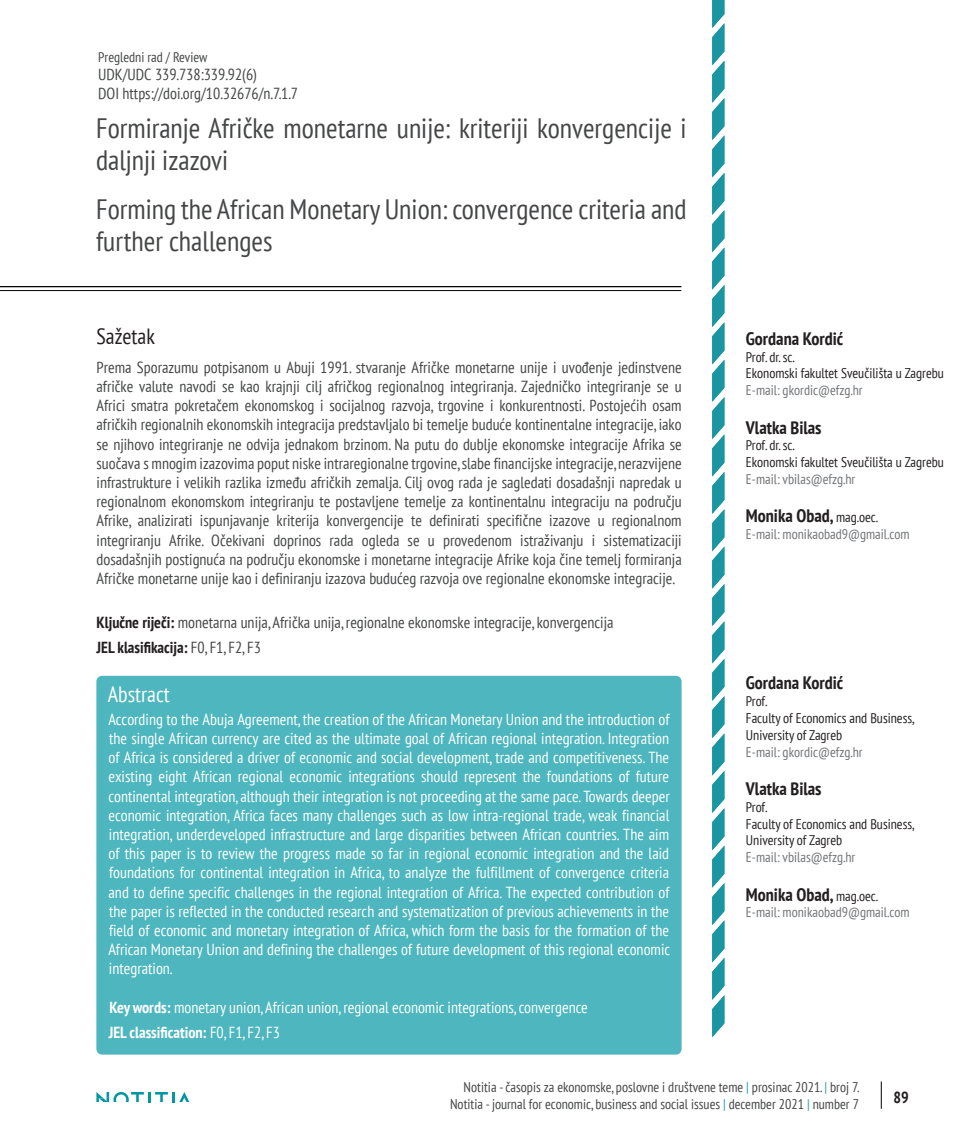
<style>
.page{position:relative;width:964px;height:1134px;background:#fff}
.page>*{position:absolute;margin:0;border:0;box-sizing:border-box;transform-origin:0 0}
.Glavni_Naslov_ENG{font:condensed 28px/32px "PT Sans";color:#454647}
.Sažetak_naslov{font:condensed 22px "PT Sans";color:#fff}
.Sažetak_naslov-2{font:condensed 22px "PT Sans";color:#231f20}
.t1{font:700 condensed 18px "PT Sans";color:#231f20}
.Body_text_HRV{font:condensed 16px/19.2px "PT Sans";color:#454647;text-align:justify}
.Sažetak_naslov-3{font:condensed 16px/19.2px "PT Sans";color:#fff;text-align:justify}
.KEYWORDS__JEL_TEXT{font:condensed 16px "PT Sans";color:#fff}
.Body_text_HRV-2{font:700 condensed 16px "PT Sans";color:#231f20}
.KEYWORDS__JEL_TEXT-2{font:700 condensed 16px "PT Sans";color:#fff}
.t2{font:condensed 14px/16.8px "PT Sans";color:#231f20}
.Body_text_HRV-3{font:condensed 14px/16.8px "PT Sans";color:#454647;text-align:right}
.t3{font:condensed 14px "PT Sans";color:#727477}
.s1{font-weight:700;color:#231f20}
.s2{font-weight:400;color:#454647}
.s3{font-weight:700}
.s4{font-weight:400}
.s5{font-weight:400;font-size:14px}
.s6{color:#1a96a3}
</style>
<div class="page">
<svg style="left:881px;top:1081px;width:1px;height:28px"></svg>
<svg style="left:712px;top:0;width:12px;height:1037px"></svg>
<svg style="left:96px;top:1092px;width:93px;height:10px"></svg>
<hr style="left:0;top:286px;width:681px;height:1px;background:#000">
<hr style="left:0;top:290px;width:681px;height:1px;background:#000">
<div style="left:96px;top:676px;width:585px;height:378px;background:#4db6be;border-radius:6px"></div>
<p class="Body_text_HRV-3" style="left:98px;top:48px;width:111px">Pregledni rad / Review</p>
<p class="Body_text_HRV" style="left:98px;top:64px;width:201px">UDK/UDC 339.738:339.92(6)<br>DOI https://doi.org/10.32676/n.7.1.7</p>
<p class="Glavni_Naslov_ENG" style="left:96px;top:111px;width:592px">Formiranje Afričke monetarne unije: kriteriji konvergencije i daljnji izazovi</p>
<p class="Glavni_Naslov_ENG" style="left:96px;top:192px;width:592px">Forming the African Monetary Union: convergence criteria and further challenges</p>
<p class="Sažetak_naslov-2" style="left:97px;top:322px;width:60px">Sažetak</p>
<p class="Body_text_HRV" style="left:97px;top:357px;width:587px">Prema Sporazumu potpisanom u Abuji 1991. stvaranje Afričke monetarne unije i uvođenje jedinstvene afričke valute navodi se kao krajnji cilj afričkog regionalnog integriranja. Zajedničko integriranje se u Africi smatra pokretačem ekonomskog i socijalnog razvoja, trgovine i konkurentnosti. Postojećih osam afričkih regionalnih ekonomskih integracija predstavljalo bi temelje buduće kontinentalne integracije, iako se njihovo integriranje ne odvija jednakom brzinom. Na putu do dublje ekonomske integracije Afrika se suočava s mnogim izazovima poput niske intraregionalne trgovine, slabe financijske integracije, nerazvijene infrastrukture i velikih razlika između afričkih zemalja. Cilj ovog rada je sagledati dosadašnji napredak u regionalnom ekonomskom integriranju te postavljene temelje za kontinentalnu integraciju na području Afrike, analizirati ispunjavanje kriterija konvergencije te definirati specifične izazove u regionalnom integriranju Afrike. Očekivani doprinos rada ogleda se u provedenom istraživanju i sistematizaciji dosadašnjih postignuća na području ekonomske i monetarne integracije Afrike koja čine temelj formiranja Afričke monetarne unije kao i definiranju izazova budućeg razvoja ove regionalne ekonomske integracije.</p>
<p class="Body_text_HRV" style="left:97px;top:612px;width:518px"><span class="s1">Ključne riječi:</span> monetarna unija, Afrička unija, regionalne ekonomske integracije, konvergencija</p>
<p class="Body_text_HRV-2" style="left:97px;top:637px;width:166px">JEL klasifikacija: <span class="s2">F0, F1, F2, F3</span></p>
<p class="Sažetak_naslov" style="left:108px;top:680px;width:64px">Abstract</p>
<p class="Sažetak_naslov-3" style="left:108px;top:709px;width:563px">According to the Abuja Agreement, the creation of the African Monetary Union and the introduction of the single African currency are cited as the ultimate goal of African regional integration. Integration of Africa is considered a driver of economic and social development, trade and competitiveness. The existing eight African regional economic integrations should represent the foundations of future continental integration, although their integration is not proceeding at the same pace. Towards deeper economic integration, Africa faces many challenges such as low intra-regional trade, weak financial integration, underdeveloped infrastructure and large disparities between African countries. The aim of this paper is to review the progress made so far in regional economic integration and the laid foundations for continental integration in Africa, to analyze the fulfillment of convergence criteria and to define specific challenges in the regional integration of Africa. The expected contribution of the paper is reflected in the conducted research and systematization of previous achievements in the field of economic and monetary integration of Africa, which form the basis for the formation of the African Monetary Union and defining the challenges of future development of this regional economic integration.</p>
<p class="KEYWORDS__JEL_TEXT" style="left:109px;top:997px;width:480px"><span class="s3">Key words:</span> monetary union, African union, regional economic integrations, convergence</p>
<p class="KEYWORDS__JEL_TEXT-2" style="left:109px;top:1021px;width:173px">JEL classification: <span class="s4">F0, F1, F2, F3</span></p>
<p class="t1" style="left:746px;top:326px;width:99px">Gordana Kordić</p>
<p class="t2" style="left:746px;top:348px;width:50px">Prof. dr. sc.</p>
<p class="t2" style="left:746px;top:365px;width:200px">Ekonomski fakultet Sveučilišta u Zagrebu</p>
<p class="t3" style="left:746px;top:381px;width:118px">E-mail: gkordic@efzg.hr</p>
<p class="t1" style="left:746px;top:415px;width:77px">Vlatka Bilas</p>
<p class="t2" style="left:746px;top:437px;width:50px">Prof. dr. sc.</p>
<p class="t2" style="left:746px;top:454px;width:200px">Ekonomski fakultet Sveučilišta u Zagrebu</p>
<p class="t3" style="left:746px;top:470px;width:111px">E-mail: vbilas@efzg.hr</p>
<p class="t1" style="left:746px;top:504px;width:133px">Monika Obad, <span class="s5">mag.oec.</span></p>
<p class="t3" style="left:746px;top:525px;width:165px">E-mail: monikaobad9@gmail.com</p>
<p class="t1" style="left:746px;top:671px;width:99px">Gordana Kordić</p>
<p class="t2" style="left:746px;top:692px;width:23px">Prof.</p>
<p class="t2" style="left:746px;top:709px;width:170px">Faculty of Economics and Business,<br>University of Zagreb</p>
<p class="t3" style="left:746px;top:743px;width:118px">E-mail: gkordic@efzg.hr</p>
<p class="t1" style="left:746px;top:777px;width:77px">Vlatka Bilas</p>
<p class="t2" style="left:746px;top:798px;width:23px">Prof.</p>
<p class="t2" style="left:746px;top:815px;width:170px">Faculty of Economics and Business,<br>University of Zagreb</p>
<p class="t3" style="left:746px;top:848px;width:111px">E-mail: vbilas@efzg.hr</p>
<p class="t1" style="left:746px;top:882px;width:133px">Monika Obad, <span class="s5">mag.oec.</span></p>
<p class="t3" style="left:746px;top:903px;width:165px">E-mail: monikaobad9@gmail.com</p>
<p class="Body_text_HRV-3" style="left:450px;top:1078px;width:411px">Notitia - časopis za ekonomske, poslovne i društvene teme <span class="s6">|</span> prosinac 2021. <span class="s6">|</span> broj 7.<br>Notitia - journal for economic, business and social issues <span class="s6">|</span> december 2021 <span class="s6">|</span> number 7</p>
<p class="Body_text_HRV-2" style="left:893px;top:1086px;width:17px">89</p>
</div>
